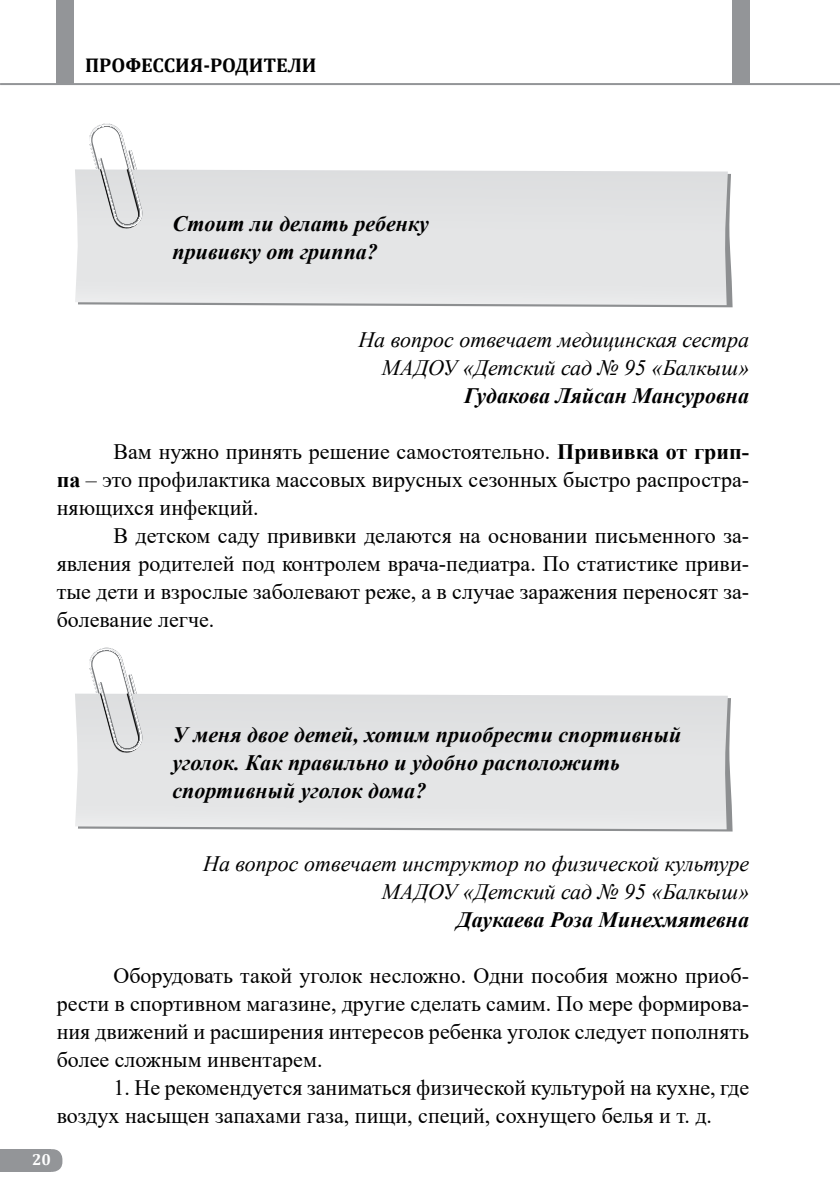
<style>
.page{position:relative;width:840px;height:1191px;background:#fff}
.page>*{position:absolute;margin:0;border:0;box-sizing:border-box;transform-origin:0 0}
.t1{font:22px/28px "Times New Roman";color:#000;text-align:justify}
.t2{font:italic 700 22px/28px "Times New Roman";color:#000}
.t3{font:italic 22px/28px "Times New Roman";color:#000;text-align:right}
.t4{font:700 20px "Cambria";color:#000}
.t5{font:700 16px "Cambria";color:#fff}
.s1{font-weight:700}
</style>
<div class="page">
<div style="left:57px;top:0;width:17px;height:85px;background:#939598"></div>
<div style="left:731px;top:0;width:17px;height:85px;background:#939598"></div>
<hr style="left:0;top:83px;width:839px;height:2px;background:#939598">
<div style="left:0;top:1149px;width:62px;height:22px;background:#939598;border-radius:10px"></div>
<div style="left:0;top:1149px;width:51px;height:22px;background:#939598"></div>
<svg style="left:226px;top:172px;width:506px;height:135px"></svg>
<div style="left:75px;top:169px;width:652px;height:136px;background:#e4e5e6"></div>
<svg style="left:89px;top:124px;width:53px;height:105px"></svg>
<svg style="left:182px;top:696px;width:550px;height:135px"></svg>
<div style="left:75px;top:693px;width:652px;height:136px;background:#e4e5e6"></div>
<svg style="left:89px;top:648px;width:53px;height:105px"></svg>
<p class="t4" style="left:85px;top:51px;width:233px">ПРОФЕССИЯ-РОДИТЕЛИ</p>
<p class="t2" style="left:172px;top:209px;width:258px">Стоит ли делать ребенку прививку от гриппа?</p>
<p class="t3" style="left:358px;top:325px;width:392px">На вопрос отвечает медицинская сестра<br>МАДОУ «Детский сад № 95 «Балкыш»</p>
<p class="t2" style="left:464px;top:381px;width:286px">Гудакова Ляйсан Мансуровна</p>
<p class="t1" style="left:57px;top:437px;width:693px;text-indent:57px">Вам нужно принять решение самостоятельно. <span class="s1">Прививка от грип&shy;па</span> – это профилактика массовых вирусных сезонных быстро распростра&shy;няющихся инфекций.</p>
<p class="t1" style="left:57px;top:521px;width:693px;text-indent:57px">В детском саду прививки делаются на основании письменного за&shy;явления родителей под контролем врача-педиатра. По статистике приви&shy;тые дети и взрослые заболевают реже, а в случае заражения переносят за&shy;болевание легче.</p>
<p class="t2" style="left:172px;top:719px;width:510px">У меня двое детей, хотим приобрести спортивный уголок. Как правильно и удобно расположить спортивный уголок дома?</p>
<p class="t3" style="left:203px;top:849px;width:547px">На вопрос отвечает инструктор по физической культуре<br>МАДОУ «Детский сад № 95 «Балкыш»</p>
<p class="t2" style="left:456px;top:905px;width:294px">Даукаева Роза Минехмятевна</p>
<p class="t1" style="left:57px;top:961px;width:693px;text-indent:57px">Оборудовать такой уголок несложно. Одни пособия можно приоб&shy;рести в спортивном магазине, другие сделать самим. По мере формирова&shy;ния движений и расширения интересов ребенка уголок следует пополнять более сложным инвентарем.</p>
<p class="t1" style="left:57px;top:1073px;width:693px;text-indent:57px">1. Не рекомендуется заниматься физической культурой на кухне, где воздух насыщен запахами газа, пищи, специй, сохнущего белья и т. д.</p>
<p class="t5" style="left:32px;top:1148px;width:20px">20</p>
</div>
